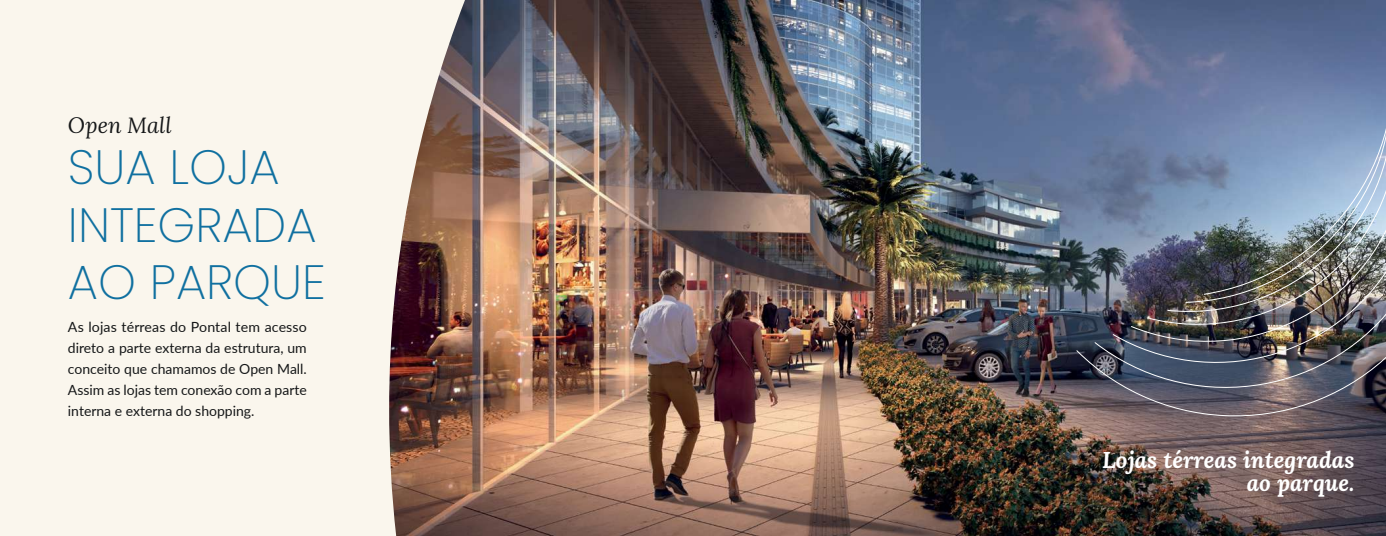
<style>
.page{position:relative;width:1386px;height:536px;background:#faf6ed}
.page>*{position:absolute;margin:0;border:0;box-sizing:border-box;transform-origin:0 0}
.t1{font:200 48.12px/57.8px "Poppins";color:#1070a0}
.t2{font:italic 700 22.75px/22.8px "Lora";color:#fff;text-align:right}
.t3{font:italic 21.88px "Lora";color:#151718}
.t4{font:14px/21px "Lato";color:#151718;text-align:justify}
</style>
<div class="page">
<img style="left:389px;top:0;width:997px;height:536px">
<img style="left:1076px;top:39px;width:310px;height:398px">
<h3 class="t3" style="left:68px;top:111px;width:105px">Open Mall</h3>
<h1 class="t1" style="left:68px;top:138px;width:259px">SUA LOJA<br>INTEGRADA<br>AO PARQUE</h1>
<p class="t4" style="left:68px;top:316px;width:240px">As lojas térreas do Pontal tem acesso direto a parte externa da estrutura, um conceito que chamamos de Open Mall.<br>Assim as lojas tem conexão com a parte interna e externa do shopping.</p>
<h2 class="t2" style="left:1102px;top:447px;width:254px">Lojas térreas integradas ao parque.</h2>
</div>
